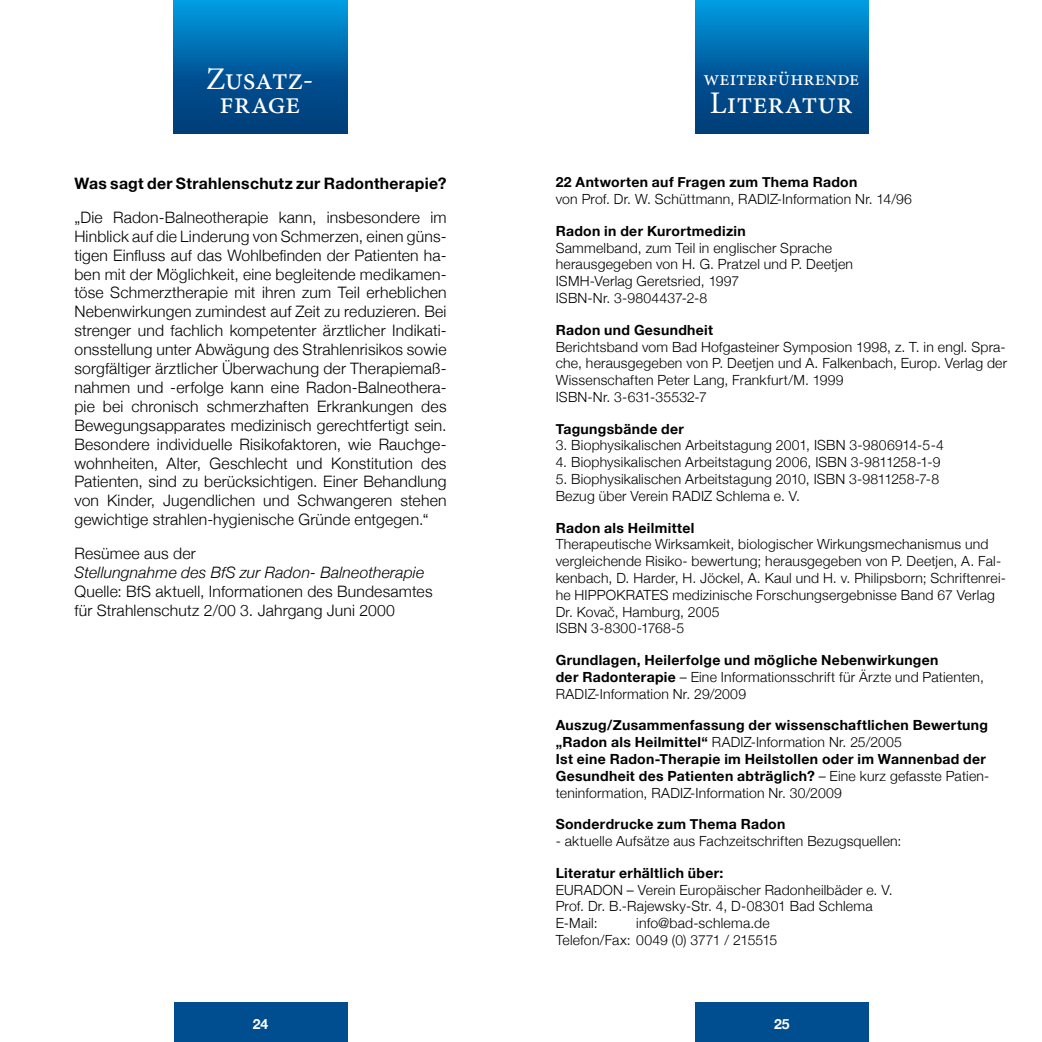
<style>
.page{position:relative;width:1042px;height:1042px;background:#fff}
.page>*{position:absolute;margin:0;border:0;box-sizing:border-box;transform-origin:0 0}
.t1{font:31.5px/24.5px "Minion Pro";letter-spacing:-.005em;color:#fff;text-align:center}
.t2{font:21px "Minion Pro";color:#fff}
.t3{font:300 15.75px/18.9px "Helvetica Neue";letter-spacing:.01em;color:#000;text-align:justify}
.t4{font:italic 300 15.75px "Helvetica Neue";letter-spacing:.01em;color:#000}
.t5{font:700 15.75px "Helvetica Neue";letter-spacing:.02em;color:#000}
.t6{font:300 14px/16.8px "Helvetica Neue";letter-spacing:.015em;color:#000}
.t7{font:700 14px/16.8px "Helvetica Neue";letter-spacing:.025em;color:#000}
.t8{font:700 14px "Helvetica Neue";color:#fff}
.s1{font-weight:700}
.s2{font-weight:300}
</style>
<div class="page">
<div style="left:695px;top:0;width:174px;height:134px;background:linear-gradient(to bottom,#0095dc,#00316d)"></div>
<div style="left:174px;top:0;width:173px;height:134px;background:linear-gradient(to bottom,#0096dd,#00316d)"></div>
<div style="left:695px;top:1002px;width:174px;height:40px;background:#004d90"></div>
<div style="left:174px;top:1002px;width:173px;height:40px;background:#004d90"></div>
<h1 class="t1" style="left:206px;top:67px;width:109px">Zusatz&shy;frage</h1>
<p class="t5" style="left:74px;top:171px;width:374px">Was sagt der Strahlenschutz zur Radontherapie?</p>
<p class="t3" style="left:74px;top:207px;width:374px">„Die Radon-Balneotherapie kann, insbesondere im Hinblick auf die Linderung von Schmerzen, einen güns&shy;tigen Einfluss auf das Wohlbefinden der Patienten ha&shy;ben mit der Möglichkeit, eine begleitende medikamen&shy;töse Schmerztherapie mit ihren zum Teil erheblichen Nebenwirkungen zumindest auf Zeit zu reduzieren. Bei strenger und fachlich kompetenter ärztlicher Indikati&shy;onsstellung unter Abwägung des Strahlenrisikos sowie sorgfältiger ärztlicher Überwachung der Therapiemaß&shy;nahmen und -erfolge kann eine Radon-Balneothera&shy;pie bei chronisch schmerzhaften Erkrankungen des Bewegungsapparates medizinisch gerechtfertigt sein.<br>Besondere individuelle Risikofaktoren, wie Rauchge&shy;wohnheiten, Alter, Geschlecht und Konstitution des Patienten, sind zu berücksichtigen. Einer Behandlung von Kinder, Jugendlichen und Schwangeren stehen gewichtige strahlen-hygienische Gründe entgegen.“</p>
<p class="t3" style="left:74px;top:543px;width:123px">Resümee aus der</p>
<p class="t4" style="left:74px;top:560px;width:351px">Stellungnahme des BfS zur Radon- Balneotherapie</p>
<p class="t3" style="left:74px;top:581px;width:360px">Quelle: BfS aktuell, Informationen des Bundesamtes für Strahlenschutz 2/00 3. Jahrgang Juni 2000</p>
<h2 class="t2" style="left:703px;top:64px;width:157px">weiterführende</h2>
<h1 class="t1" style="left:710px;top:91px;width:144px">Literatur</h1>
<p class="t7" style="left:556px;top:174px;width:303px">22 Antworten auf Fragen zum Thema Radon</p>
<p class="t6" style="left:556px;top:190px;width:358px">von Prof. Dr. W. Schüttmann, RADIZ-Information Nr. 14/96</p>
<p class="t7" style="left:556px;top:223px;width:192px">Radon in der Kurortmedizin</p>
<p class="t6" style="left:556px;top:238px;width:299px">Sammelband, zum Teil in englischer Sprache herausgegeben von H. G. Pratzel und P. Deetjen ISMH-Verlag Geretsried, 1997<br>ISBN-Nr. 3-9804437-2-8</p>
<p class="t7" style="left:556px;top:322px;width:159px">Radon und Gesundheit</p>
<p class="t6" style="left:556px;top:337px;width:453px">Berichtsband vom Bad Hofgasteiner Symposion 1998, z. T. in engl. Spra&shy;che, herausgegeben von P. Deetjen und A. Falkenbach, Europ. Verlag der Wissenschaften Peter Lang, Frankfurt/M. 1999<br>ISBN-Nr. 3-631-35532-7</p>
<p class="t7" style="left:556px;top:420px;width:130px">Tagungsbände der</p>
<p class="t6" style="left:556px;top:436px;width:389px">3. Biophysikalischen Arbeitstagung 2001, ISBN 3-9806914-5-4</p>
<p class="t6" style="left:556px;top:453px;width:386px">4. Biophysikalischen Arbeitstagung 2006, ISBN 3-9811258-1-9</p>
<p class="t6" style="left:556px;top:470px;width:385px">5. Biophysikalischen Arbeitstagung 2010, ISBN 3-9811258-7-8<br>Bezug über Verein RADIZ Schlema e. V.</p>
<p class="t7" style="left:556px;top:519px;width:140px">Radon als Heilmittel</p>
<p class="t6" style="left:556px;top:535px;width:452px">Therapeutische Wirksamkeit, biologischer Wirkungsmechanismus und vergleichende Risiko- bewertung; herausgegeben von P. Deetjen, A. Fal&shy;kenbach, D. Harder, H. Jöckel, A. Kaul und H. v. Philipsborn; Schriftenrei&shy;he HIPPOKRATES medizinische Forschungsergebnisse Band 67 Verlag Dr. Kovač, Hamburg, 2005<br>ISBN 3-8300-1768-5</p>
<p class="t6" style="left:556px;top:650px;width:430px"><span class="s1">Grundlagen, Heilerfolge und mögliche Nebenwirkungen<br>der Radonterapie</span> – Eine Informationsschrift für Ärzte und Patienten,<br>RADIZ-Information Nr. 29/2009</p>
<p class="t7" style="left:556px;top:717px;width:435px">Auszug/Zusammenfassung der wissenschaftlichen Bewertung „Radon als Heilmittel“ <span class="s2">RADIZ-Information Nr. 25/2005<br></span>Ist eine Radon-Therapie im Heilstollen oder im Wannenbad der Gesundheit des Patienten abträglich? <span class="s2">– Eine kurz gefasste Patien&shy;teninformation, RADIZ-Information Nr. 30/2009</span></p>
<p class="t7" style="left:556px;top:816px;width:231px">Sonderdrucke zum Thema Radon</p>
<p class="t6" style="left:556px;top:831px;width:347px">- aktuelle Aufsätze aus Fachzeitschriften Bezugsquellen:</p>
<p class="t7" style="left:556px;top:865px;width:169px">Literatur erhältlich über:</p>
<p class="t6" style="left:556px;top:880px;width:338px">EURADON – Verein Europäischer Radonheilbäder e. V.<br>Prof. Dr. B.-Rajewsky-Str. 4, D-08301 Bad Schlema<br>E-Mail:</p>
<p class="t6" style="left:556px;top:914px;width:223px;text-indent:80px">info@bad-schlema.de<br>Telefon/Fax: 0049 (0) 3771 / 215515</p>
<p class="t8" style="left:253px;top:1013px;width:17px">24</p>
<p class="t8" style="left:774px;top:1013px;width:17px">25</p>
</div>
